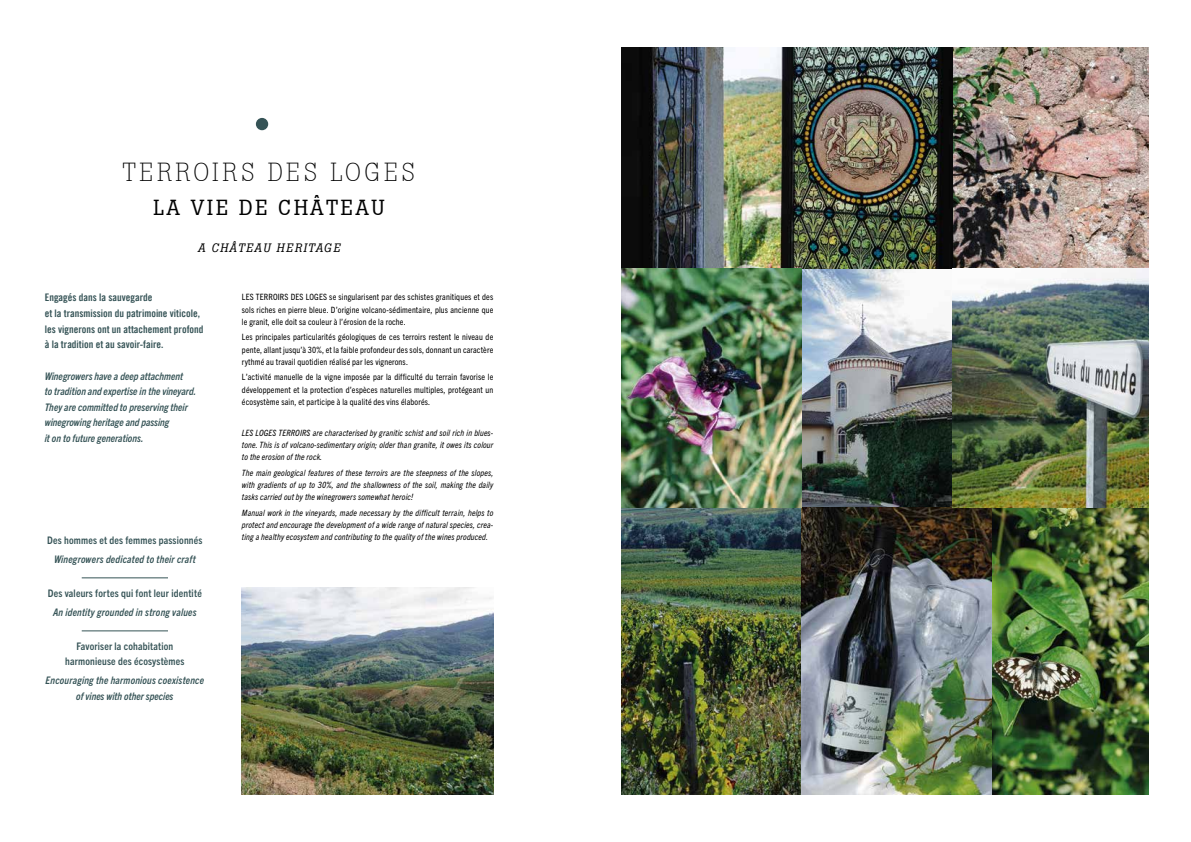
<style>
.page{position:relative;width:1191px;height:842px;background:#fff}
.page>*{position:absolute;margin:0;border:0;box-sizing:border-box;transform-origin:0 0}
.t1{font:300 26.1px "Boton";letter-spacing:.12em;color:#000}
.t2{font:21.7px "Boton";letter-spacing:.12em;color:#000}
.t3{font:italic 12.2px "Boton";letter-spacing:.12em;color:#000}
.t4{font:italic 700 condensed 10.4px/15.6px "Trade Gothic Next LT Pro";color:#355356}
.t5{font:10.4px/15.6px "Trade Gothic LT Bold Cond Twenty";color:#355356}
.t6{font:italic 700 condensed 10.4px/15.6px "Trade Gothic Next LT Pro";letter-spacing:.02em;color:#355356;text-align:center}
.t7{font:700 condensed 10.4px/14.8px "Trade Gothic Next LT Pro";letter-spacing:.02em;color:#355356;text-align:center}
.t8{font:condensed 8.7px/12.2px "Trade Gothic Next LT Pro";letter-spacing:.02em;color:#000;text-align:justify}
.t9{font:italic condensed 8.7px/12.2px "Trade Gothic Next LT Pro";letter-spacing:.02em;color:#000;text-align:justify}
</style>
<div class="page">
<div style="left:256px;top:118px;width:12px;height:12px;background:#355356;border-radius:50%"></div>
<img style="left:242px;top:587px;width:251px;height:207px">
<hr style="left:82px;top:578px;width:86px;height:1px;background:#355356">
<hr style="left:82px;top:631px;width:86px;height:1px;background:#355356">
<img style="left:801px;top:268px;width:151px;height:239px">
<img style="left:621px;top:48px;width:528px;height:220px">
<img style="left:621px;top:507px;width:528px;height:287px">
<img style="left:952px;top:268px;width:197px;height:239px">
<img style="left:621px;top:268px;width:180px;height:239px">
<h1 class="t1" style="left:123px;top:156px;width:294px">TERROIRS DES LOGES</h1>
<h2 class="t2" style="left:153px;top:195px;width:232px">LA VIE DE CHÂTEAU</h2>
<h3 class="t3" style="left:198px;top:241px;width:144px">A CHÂTEAU HERITAGE</h3>
<p class="t5" style="left:45px;top:290px;width:160px">Engagés dans la sauvegarde<br>et la transmission du patrimoine viticole, les vignerons ont un attachement profond à la tradition et au savoir-faire.</p>
<p class="t4" style="left:45px;top:367px;width:153px">Winegrowers have a deep attachment<br>to tradition and expertise in the vineyard.<br>They are committed to preserving their winegrowing heritage and passing<br>it on to future generations.</p>
<p class="t7" style="left:47px;top:532px;width:157px">Des hommes et des femmes passionnés</p>
<p class="t6" style="left:54px;top:551px;width:143px">Winegrowers dedicated to their craft</p>
<p class="t7" style="left:48px;top:585px;width:155px">Des valeurs fortes qui font leur identité</p>
<p class="t6" style="left:53px;top:604px;width:145px">An identity grounded in strong values</p>
<p class="t7" style="left:65px;top:638px;width:121px">Favoriser la cohabitation harmonieuse des écosystèmes</p>
<p class="t6" style="left:46px;top:672px;width:160px">Encouraging the harmonious coexistence of vines with other species</p>
<p class="t8" style="left:242px;top:291px;width:253px">LES TERROIRS DES LOGES se singularisent par des schistes granitiques et des sols riches en pierre bleue. D’origine volcano-sédimentaire, plus ancienne que le granit, elle doit sa couleur à l’érosion de la roche.</p>
<p class="t8" style="left:242px;top:331px;width:253px">Les principales particularités géologiques de ces terroirs restent le niveau de pente, allant jusqu’à 30%, et la faible profondeur des sols, donnant un caractère rythmé au travail quotidien réalisé par les vignerons.</p>
<p class="t8" style="left:242px;top:371px;width:253px">L’activité manuelle de la vigne imposée par la difficulté du terrain favorise le développement et la protection d’espèces naturelles multiples, protégeant un écosystème sain, et participe à la qualité des vins élaborés.</p>
<p class="t9" style="left:242px;top:426px;width:253px">LES LOGES TERROIRS are characterised by granitic schist and soil rich in blues&shy;tone. This is of volcano-sedimentary origin; older than granite, it owes its colour to the erosion of the rock.</p>
<p class="t9" style="left:242px;top:466px;width:253px">The main geological features of these terroirs are the steepness of the slopes, with gradients of up to 30%, and the shallowness of the soil, making the daily tasks carried out by the winegrowers somewhat heroic!</p>
<p class="t9" style="left:242px;top:506px;width:253px">Manual work in the vineyards, made necessary by the difficult terrain, helps to protect and encourage the development of a wide range of natural species, crea&shy;ting a healthy ecosystem and contributing to the quality of the wines produced.</p>
</div>
